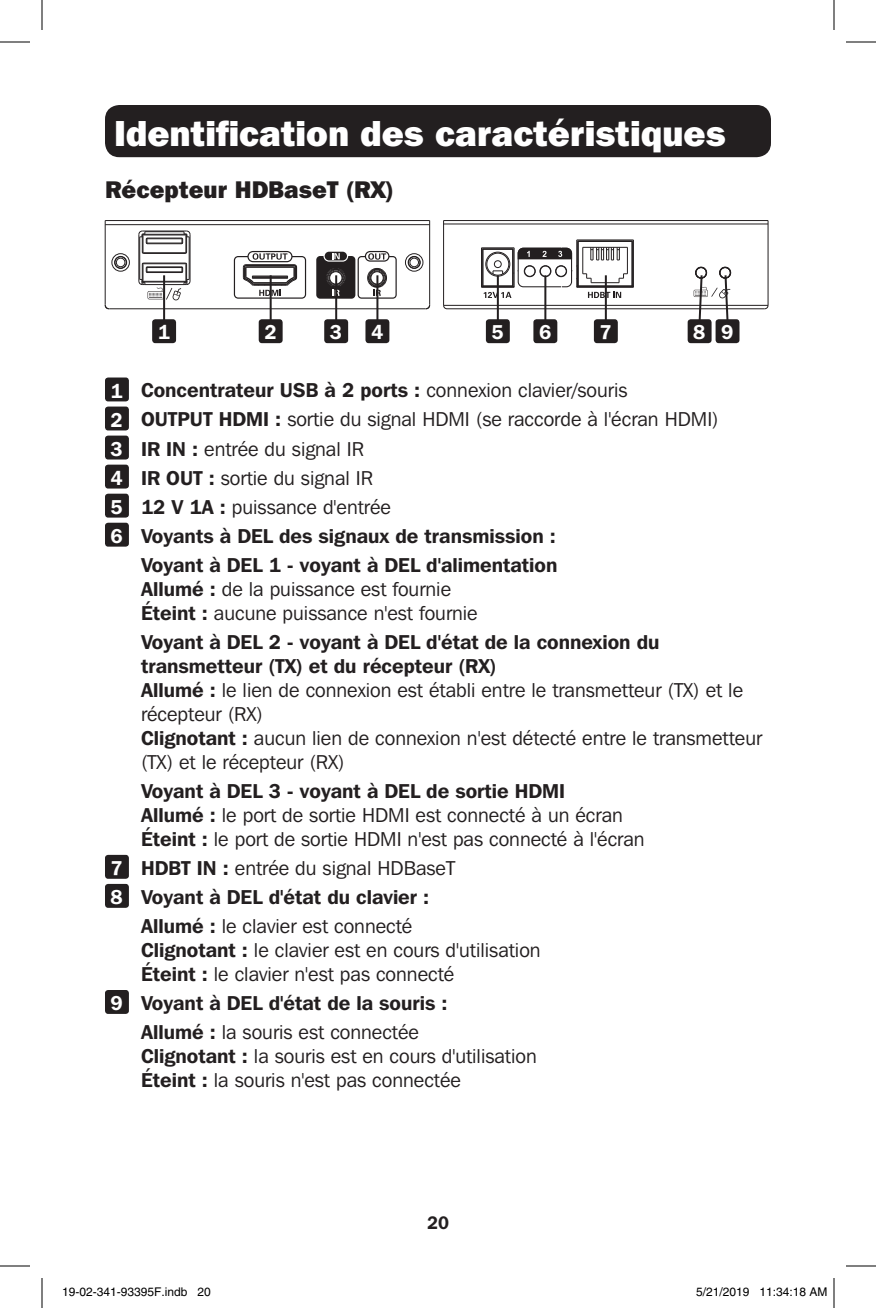
<style>
.page{position:relative;width:876px;height:1308px;background:#fff}
.page>*{position:absolute;margin:0;border:0;box-sizing:border-box;transform-origin:0 0}
.t1{font:800 36px "Franklin Gothic IT Cby BT";color:#fff}
.t2{font:800 24px "Franklin Gothic IT Cby BT";color:#231f20}
.t3{font:20px/24px "Franklin Gothic IT Cby BT";color:#231f20}
.t4{font:600 20px/24px "Franklin Gothic IT Cby BT";color:#231f20}
.t5{font:600 20px "Franklin Gothic IT Cby BT";color:#fff}
.t6{font:600 18px "Franklin Gothic IT Cby BT";color:#231f20}
.t7{font:12px "Helvetica";color:#000}
.s1{font-weight:400}
.s2{font-weight:600}
</style>
<div class="page">
<div style="left:105px;top:105px;width:666px;height:52px;background:#231f20;border-radius:14px"></div>
<div style="left:105px;top:378px;width:24px;height:23px;background:#231f20;border-radius:3px"></div>
<div style="left:105px;top:407px;width:24px;height:23px;background:#231f20;border-radius:3px"></div>
<div style="left:105px;top:436px;width:24px;height:24px;background:#231f20;border-radius:3px"></div>
<div style="left:105px;top:465px;width:24px;height:24px;background:#231f20;border-radius:3px"></div>
<div style="left:105px;top:494px;width:24px;height:24px;background:#231f20;border-radius:3px"></div>
<div style="left:105px;top:523px;width:24px;height:24px;background:#231f20;border-radius:3px"></div>
<div style="left:105px;top:855px;width:24px;height:24px;background:#231f20;border-radius:3px"></div>
<div style="left:105px;top:884px;width:24px;height:24px;background:#231f20;border-radius:3px"></div>
<div style="left:105px;top:990px;width:24px;height:24px;background:#231f20;border-radius:3px"></div>
<hr style="left:105px;top:221px;width:1px;height:84px;background:#231f20">
<hr style="left:138px;top:234px;width:1px;height:47px;background:#231f20">
<hr style="left:139px;top:237px;width:1px;height:42px;background:#231f20">
<hr style="left:189px;top:237px;width:1px;height:42px;background:#231f20">
<hr style="left:190px;top:234px;width:1px;height:47px;background:#231f20">
<hr style="left:109px;top:308px;width:317px;height:1px;background:#231f20">
<hr style="left:144px;top:253px;width:41px;height:1px;background:#231f20">
<hr style="left:144px;top:252px;width:41px;height:1px;background:#231f20">
<hr style="left:146px;top:243px;width:37px;height:1px;background:#231f20">
<hr style="left:147px;top:238px;width:35px;height:1px;background:#231f20">
<hr style="left:144px;top:234px;width:41px;height:1px;background:#231f20">
<hr style="left:142px;top:231px;width:45px;height:1px;background:#231f20">
<hr style="left:105px;top:224px;width:325px;height:1px;background:#231f20">
<hr style="left:105px;top:220px;width:325px;height:1px;background:#231f20">
<hr style="left:429px;top:221px;width:1px;height:84px;background:#231f20">
<svg style="left:104px;top:304px;width:6px;height:6px"></svg>
<div style="left:111px;top:253px;width:19px;height:19px;border:1px solid #231f20;border-radius:50%"></div>
<div style="left:114px;top:256px;width:13px;height:13px;border:1px solid #231f20;border-radius:50%"></div>
<div style="left:116px;top:258px;width:9px;height:9px;border:1px solid #231f20;border-radius:50%"></div>
<svg style="left:138px;top:230px;width:10px;height:25px"></svg>
<svg style="left:181px;top:230px;width:10px;height:24px"></svg>
<svg style="left:425px;top:304px;width:6px;height:6px"></svg>
<div style="left:405px;top:253px;width:18px;height:19px;border:1px solid #231f20;border-radius:50%"></div>
<div style="left:408px;top:256px;width:13px;height:13px;border:1px solid #231f20;border-radius:50%"></div>
<div style="left:408px;top:256px;width:12px;height:13px;border:1px solid #231f20;border-radius:50%"></div>
<div style="left:409px;top:258px;width:10px;height:9px;border:1px solid #231f20;border-radius:50%"></div>
<hr style="left:768px;top:221px;width:1px;height:84px;background:#231f20">
<hr style="left:444px;top:220px;width:324px;height:1px;background:#231f20">
<hr style="left:444px;top:223px;width:324px;height:1px;background:#231f20">
<hr style="left:444px;top:305px;width:324px;height:1px;background:#231f20">
<hr style="left:447px;top:308px;width:318px;height:1px;background:#231f20">
<hr style="left:443px;top:221px;width:1px;height:84px;background:#231f20">
<svg style="left:764px;top:304px;width:5px;height:6px"></svg>
<svg style="left:443px;top:304px;width:5px;height:6px"></svg>
<div style="left:719px;top:267px;width:12px;height:11px;border:1px solid #231f20;border-radius:50%"></div>
<div style="left:695px;top:267px;width:12px;height:11px;border:1px solid #231f20;border-radius:50%"></div>
<svg style="left:138px;top:262px;width:53px;height:39px"></svg>
<svg style="left:481px;top:239px;width:153px;height:59px"></svg>
<svg style="left:316px;top:251px;width:81px;height:48px"></svg>
<svg style="left:234px;top:251px;width:72px;height:48px"></svg>
<div style="left:152px;top:319px;width:24px;height:24px;background:#231f20;border-radius:3px"></div>
<div style="left:259px;top:319px;width:24px;height:24px;background:#231f20;border-radius:3px"></div>
<div style="left:324px;top:319px;width:24px;height:24px;background:#231f20;border-radius:3px"></div>
<div style="left:365px;top:319px;width:24px;height:24px;background:#231f20;border-radius:3px"></div>
<div style="left:486px;top:319px;width:24px;height:24px;background:#231f20;border-radius:3px"></div>
<div style="left:533px;top:319px;width:24px;height:24px;background:#231f20;border-radius:3px"></div>
<div style="left:594px;top:319px;width:24px;height:24px;background:#231f20;border-radius:3px"></div>
<div style="left:688px;top:319px;width:24px;height:24px;background:#231f20;border-radius:3px"></div>
<div style="left:716px;top:319px;width:23px;height:24px;background:#231f20;border-radius:3px"></div>
<hr style="left:163px;top:275px;width:2px;height:46px;background:#231f20">
<hr style="left:270px;top:275px;width:2px;height:46px;background:#231f20">
<hr style="left:335px;top:275px;width:2px;height:46px;background:#231f20">
<hr style="left:376px;top:275px;width:2px;height:46px;background:#231f20">
<hr style="left:497px;top:275px;width:2px;height:46px;background:#231f20">
<hr style="left:544px;top:275px;width:2px;height:46px;background:#231f20">
<hr style="left:605px;top:275px;width:2px;height:46px;background:#231f20">
<svg style="left:694px;top:273px;width:37px;height:50px"></svg>
<hr style="left:0;top:42px;width:30px;height:1px;background:#000">
<hr style="left:846px;top:42px;width:30px;height:1px;background:#000">
<hr style="left:0;top:1266px;width:30px;height:1px;background:#000">
<hr style="left:846px;top:1266px;width:30px;height:1px;background:#000">
<hr style="left:42px;top:0;width:1px;height:30px;background:#000">
<hr style="left:42px;top:1278px;width:1px;height:30px;background:#000">
<hr style="left:834px;top:0;width:1px;height:30px;background:#000">
<hr style="left:834px;top:1278px;width:1px;height:30px;background:#000">
<div style="left:205px;top:1288px;width:5px;height:8px;border:1px solid #fff;border-radius:50%"></div>
<div style="left:204px;top:1287px;width:7px;height:10px;border:1px solid #fff;border-radius:50%"></div>
<p class="t1" style="left:114px;top:110px;width:613px">Identification des caractéristiques</p>
<p class="t2" style="left:105px;top:174px;width:290px">Récepteur HDBaseT (RX)</p>
<p class="t5" style="left:158px;top:320px;width:14px">1</p>
<p class="t5" style="left:264px;top:320px;width:14px">2</p>
<p class="t5" style="left:330px;top:320px;width:14px">3</p>
<p class="t5" style="left:371px;top:320px;width:14px">4</p>
<p class="t5" style="left:492px;top:320px;width:14px">5</p>
<p class="t5" style="left:539px;top:320px;width:14px">6</p>
<p class="t5" style="left:600px;top:320px;width:14px">7</p>
<p class="t5" style="left:693px;top:320px;width:14px">8</p>
<p class="t5" style="left:721px;top:320px;width:14px">9</p>
<p class="t5" style="left:111px;top:378px;width:14px">1</p>
<p class="t4" style="left:141px;top:378px;width:488px">Concentrateur USB à 2 ports : <span class="s1">connexion clavier/souris</span></p>
<p class="t5" style="left:111px;top:407px;width:14px">2</p>
<p class="t3" style="left:141px;top:407px;width:579px"><span class="s2">OUTPUT HDMI :</span> sortie du signal HDMI (se raccorde à l'écran HDMI)</p>
<p class="t5" style="left:111px;top:436px;width:14px">3</p>
<p class="t3" style="left:141px;top:436px;width:224px"><span class="s2">IR IN :</span> entrée du signal IR</p>
<p class="t5" style="left:111px;top:465px;width:14px">4</p>
<p class="t3" style="left:141px;top:465px;width:233px"><span class="s2">IR OUT :</span> sortie du signal IR</p>
<p class="t5" style="left:111px;top:494px;width:14px">5</p>
<p class="t3" style="left:141px;top:494px;width:252px"><span class="s2">12 V 1A :</span> puissance d'entrée</p>
<p class="t5" style="left:111px;top:523px;width:14px">6</p>
<p class="t4" style="left:141px;top:523px;width:417px">Voyants à DEL des signaux de transmission :</p>
<p class="t4" style="left:141px;top:552px;width:418px">Voyant à DEL 1 - voyant à DEL d'alimentation</p>
<p class="t3" style="left:141px;top:576px;width:312px"><span class="s2">Allumé :</span> de la puissance est fournie</p>
<p class="t3" style="left:141px;top:600px;width:338px"><span class="s2">Éteint :</span> aucune puissance n'est fournie</p>
<p class="t4" style="left:141px;top:629px;width:520px">Voyant à DEL 2 - voyant à DEL d'état de la connexion du transmetteur (TX) et du récepteur (RX)</p>
<p class="t3" style="left:141px;top:677px;width:604px"><span class="s2">Allumé :</span> le lien de connexion est établi entre le transmetteur (TX) et le récepteur (RX)</p>
<p class="t3" style="left:141px;top:725px;width:623px"><span class="s2">Clignotant :</span> aucun lien de connexion n'est détecté entre le transmetteur (TX) et le récepteur (RX)</p>
<p class="t4" style="left:141px;top:778px;width:426px">Voyant à DEL 3 - voyant à DEL de sortie HDMI</p>
<p class="t3" style="left:141px;top:802px;width:483px"><span class="s2">Allumé :</span> le port de sortie HDMI est connecté à un écran</p>
<p class="t3" style="left:141px;top:826px;width:505px"><span class="s2">Éteint :</span> le port de sortie HDMI n'est pas connecté à l'écran</p>
<p class="t5" style="left:111px;top:855px;width:14px">7</p>
<p class="t3" style="left:141px;top:856px;width:316px"><span class="s2">HDBT IN :</span> entrée du signal HDBaseT</p>
<p class="t5" style="left:111px;top:884px;width:14px">8</p>
<p class="t4" style="left:141px;top:884px;width:290px">Voyant à DEL d'état du clavier :</p>
<p class="t3" style="left:141px;top:914px;width:273px"><span class="s2">Allumé :</span> le clavier est connecté</p>
<p class="t3" style="left:141px;top:938px;width:401px"><span class="s2">Clignotant :</span> le clavier est en cours d'utilisation</p>
<p class="t3" style="left:141px;top:962px;width:315px"><span class="s2">Éteint :</span> le clavier n'est pas connecté</p>
<p class="t5" style="left:111px;top:990px;width:14px">9</p>
<p class="t4" style="left:141px;top:990px;width:308px">Voyant à DEL d'état de la souris :</p>
<p class="t3" style="left:141px;top:1020px;width:280px"><span class="s2">Allumé :</span> la souris est connectée</p>
<p class="t3" style="left:141px;top:1044px;width:397px"><span class="s2">Clignotant :</span> la souris est en cours d'utilisation</p>
<p class="t3" style="left:141px;top:1068px;width:321px"><span class="s2">Éteint :</span> la souris n'est pas connectée</p>
<p class="t6" style="left:427px;top:1211px;width:23px">20</p>
<p class="t7" style="left:62px;top:1285px;width:150px">19-02-341-93395F.indb 20</p>
<p class="t7" style="left:696px;top:1285px;width:133px">5/21/2019 11:34:18 AM</p>
</div>
